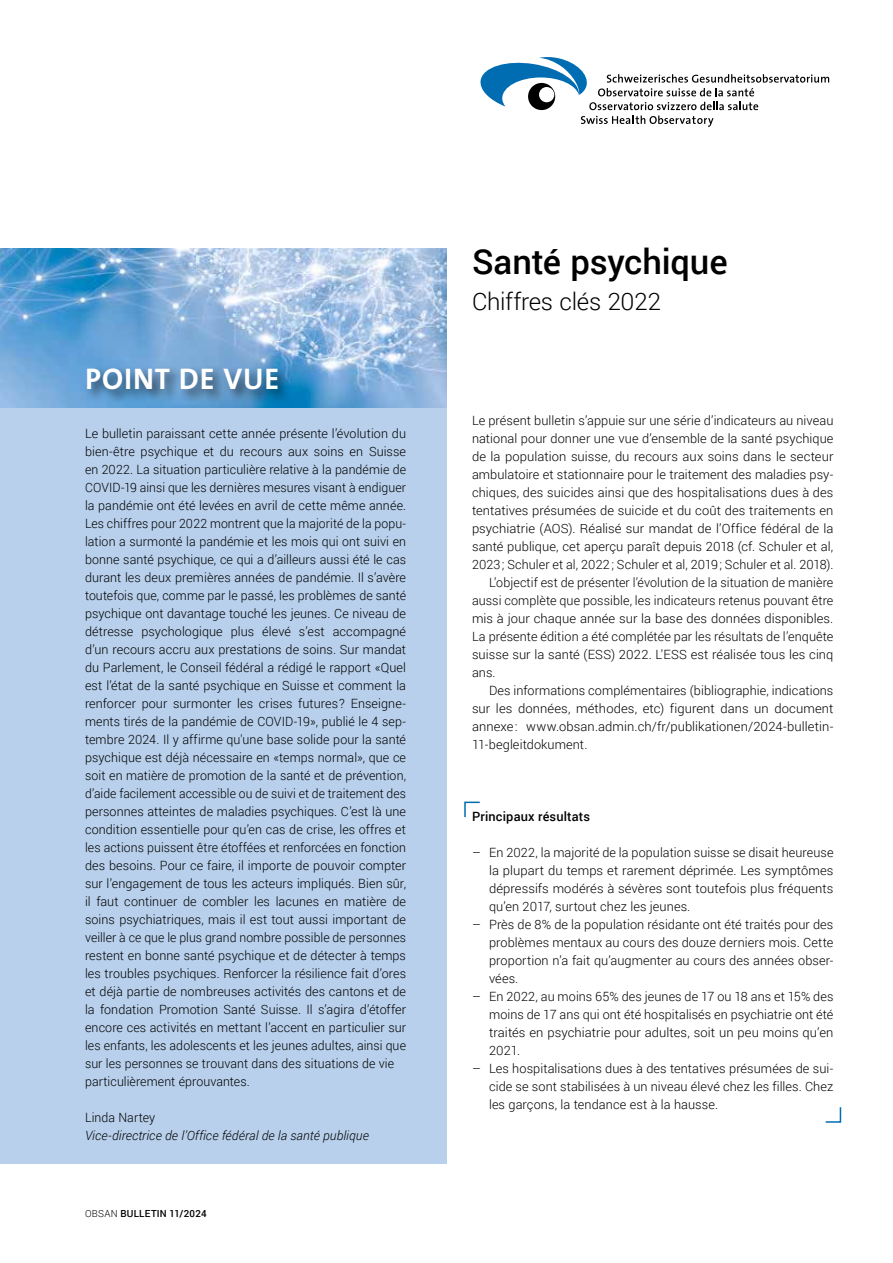
<style>
.page{position:relative;width:893px;height:1263px;background:#fff}
.page>*{position:absolute;margin:0;border:0;box-sizing:border-box;transform-origin:0 0}
.TS_Titel{font:500 34.5px "Roboto";letter-spacing:-.005em;color:#000}
.Point_de_vue_F{font:700 30px "The Sans OT7";letter-spacing:.03em;color:#fff}
.TS_Untertitel{font:300 24px "Roboto";letter-spacing:-.01em;color:#000}
.Kasten_Grundtext{font:300 12.75px/18px "Roboto";letter-spacing:.005em;color:#000;text-align:justify}
.Grundtext_F{font:300 12.75px/18px "Roboto";letter-spacing:.005em;color:#000;text-align:justify}
.Grundtext_Einzug_F{font:300 12.75px/18px "Roboto";letter-spacing:.005em;color:#000;text-align:justify}
.Kasten_Grundtext-2{font:italic 300 12.75px "Roboto";letter-spacing:.01em;color:#000}
.Untertitel_4_fett_klein{font:500 12.75px "Roboto";letter-spacing:.015em;color:#000}
.Kopf-Fuss-Zeile_Pagina{font:500 9.75px "Roboto";letter-spacing:.025em;color:#000}
.s1{font-weight:300}
</style>
<div class="page">
<svg style="left:581px;top:116px;width:132px;height:11px"></svg>
<svg style="left:480px;top:57px;width:349px;height:53px"></svg>
<div style="left:0;top:389px;width:446px;height:774px;background:#b8d0eb"></div>
<img style="left:0;top:249px;width:446px;height:158px">
<div style="left:85px;top:365px;width:208px;height:39px;background:#000;opacity:.6"></div>
<svg style="left:464px;top:801px;width:16px;height:17px"></svg>
<svg style="left:825px;top:1107px;width:17px;height:16px"></svg>
<p class="Point_de_vue_F" style="left:85px;top:359px;width:195px">POINT DE VUE</p>
<p class="Kasten_Grundtext" style="left:85px;top:424px;width:323px">Le bulletin paraissant cette année présente l’évolution du bien-être psychique et du recours aux soins en Suisse en 2022. La situation particulière relative à la pandémie de COVID-19 ainsi que les dernières mesures visant à endiguer la pandémie ont été levées en avril de cette même année.<br>Les chiffres pour 2022 montrent que la majorité de la popu&shy;lation a surmonté la pandémie et les mois qui ont suivi en bonne santé psychique, ce qui a d’ailleurs aussi été le cas durant les deux premières années de pandémie. Il s’avère toutefois que, comme par le passé, les problèmes de santé psychique ont davantage touché les jeunes. Ce niveau de détresse psychologique plus élevé s’est accompagné d’un recours accru aux prestations de soins. Sur mandat du Parlement, le Conseil fédéral a rédigé le rapport «Quel est l’état de la santé psychique en Suisse et comment la renforcer pour surmonter les crises futures? Enseigne&shy;ments tirés de la pandémie de COVID-19», publié le 4 sep&shy;tembre 2024. Il y affirme qu'une base solide pour la santé psychique est déjà nécessaire en «temps normal», que ce soit en matière de promotion de la santé et de prévention, d’aide facilement accessible ou de suivi et de traitement des personnes atteintes de maladies psychiques. C’est là une condition essentielle pour qu’en cas de crise, les offres et les actions puissent être étoffées et renforcées en fonction des besoins. Pour ce faire, il importe de pouvoir compter sur l’engagement de tous les acteurs impliqués. Bien sûr, il faut continuer de combler les lacunes en matière de soins psychiatriques, mais il est tout aussi important de veiller à ce que le plus grand nombre possible de personnes restent en bonne santé psychique et de détecter à temps les troubles psychiques. Renforcer la résilience fait d’ores et déjà partie de nombreuses activités des cantons et de la fondation Promotion Santé Suisse. Il s’agira d’étoffer encore ces activités en mettant l’accent en particulier sur les enfants, les adolescents et les jeunes adultes, ainsi que sur les personnes se trouvant dans des situations de vie</p>
<p class="Kasten_Grundtext" style="left:85px;top:1072px;width:166px">particulièrement éprouvantes.</p>
<p class="Kasten_Grundtext" style="left:85px;top:1108px;width:72px">Linda Nartey</p>
<p class="Kasten_Grundtext-2" style="left:85px;top:1127px;width:285px">Vice-directrice de l’Office fédéral de la santé publique</p>
<p class="Kopf-Fuss-Zeile_Pagina" style="left:85px;top:1207px;width:123px"><span class="s1">OBSAN</span> BULLETIN 11/2024</p>
<h1 class="TS_Titel" style="left:472px;top:237px;width:257px">Santé psychique</h1>
<h1 class="TS_Untertitel" style="left:472px;top:284px;width:191px">Chiffres clés 2022</h1>
<p class="Grundtext_F" style="left:472px;top:411px;width:363px">Le présent bulletin s’appuie sur une série d’indicateurs au niveau national pour donner une vue d’ensemble de la santé psychique de la population suisse, du recours aux soins dans le secteur ambulatoire et stationnaire pour le traitement des maladies psy&shy;chiques, des suicides ainsi que des hospitalisations dues à des tentatives présumées de suicide et du coût des traitements en psychiatrie (AOS). Réalisé sur mandat de l’Office fédéral de la santé publique, cet aperçu paraît depuis 2018 (cf. Schuler et al, 2023; Schuler et al, 2022; Schuler et al, 2019; Schuler et al. 2018).</p>
<p class="Grundtext_Einzug_F" style="left:472px;top:573px;width:363px;text-indent:17px">L’objectif est de présenter l’évolution de la situation de manière aussi complète que possible, les indicateurs retenus pouvant être mis à jour chaque année sur la base des données disponibles.<br>La présente édition a été complétée par les résultats de l’enquête suisse sur la santé (ESS) 2022. L’ESS est réalisée tous les cinq ans.</p>
<p class="Grundtext_Einzug_F" style="left:472px;top:681px;width:363px;text-indent:17px">Des informations complémentaires (bibliographie, indications sur les données, méthodes, etc) figurent dans un document annexe: www.obsan.admin.ch/fr/publikationen/2024-bulletin-11-begleitdokument.</p>
<h5 class="Untertitel_4_fett_klein" style="left:472px;top:808px;width:120px">Principaux résultats</h5>
<p class="Grundtext_F" style="left:489px;top:843px;width:346px;text-indent:-17px">– En 2022, la majorité de la population suisse se disait heureuse la plupart du temps et rarement déprimée. Les symptômes dépressifs modérés à sévères sont toutefois plus fréquents qu’en 2017, surtout chez les jeunes.</p>
<p class="Grundtext_F" style="left:489px;top:915px;width:346px;text-indent:-17px">– Près de 8% de la population résidante ont été traités pour des problèmes mentaux au cours des douze derniers mois. Cette proportion n’a fait qu’augmenter au cours des années obser&shy;vées.</p>
<p class="Grundtext_F" style="left:489px;top:987px;width:346px;text-indent:-17px">– En 2022, au moins 65% des jeunes de 17 ou 18 ans et 15% des moins de 17 ans qui ont été hospitalisés en psychiatrie ont été traités en psychiatrie pour adultes, soit un peu moins qu’en 2021.</p>
<p class="Grundtext_F" style="left:489px;top:1059px;width:346px;text-indent:-17px">– Les hospitalisations dues à des tentatives présumées de sui&shy;cide se sont stabilisées à un niveau élevé chez les filles. Chez les garçons, la tendance est à la hausse.</p>
</div>
